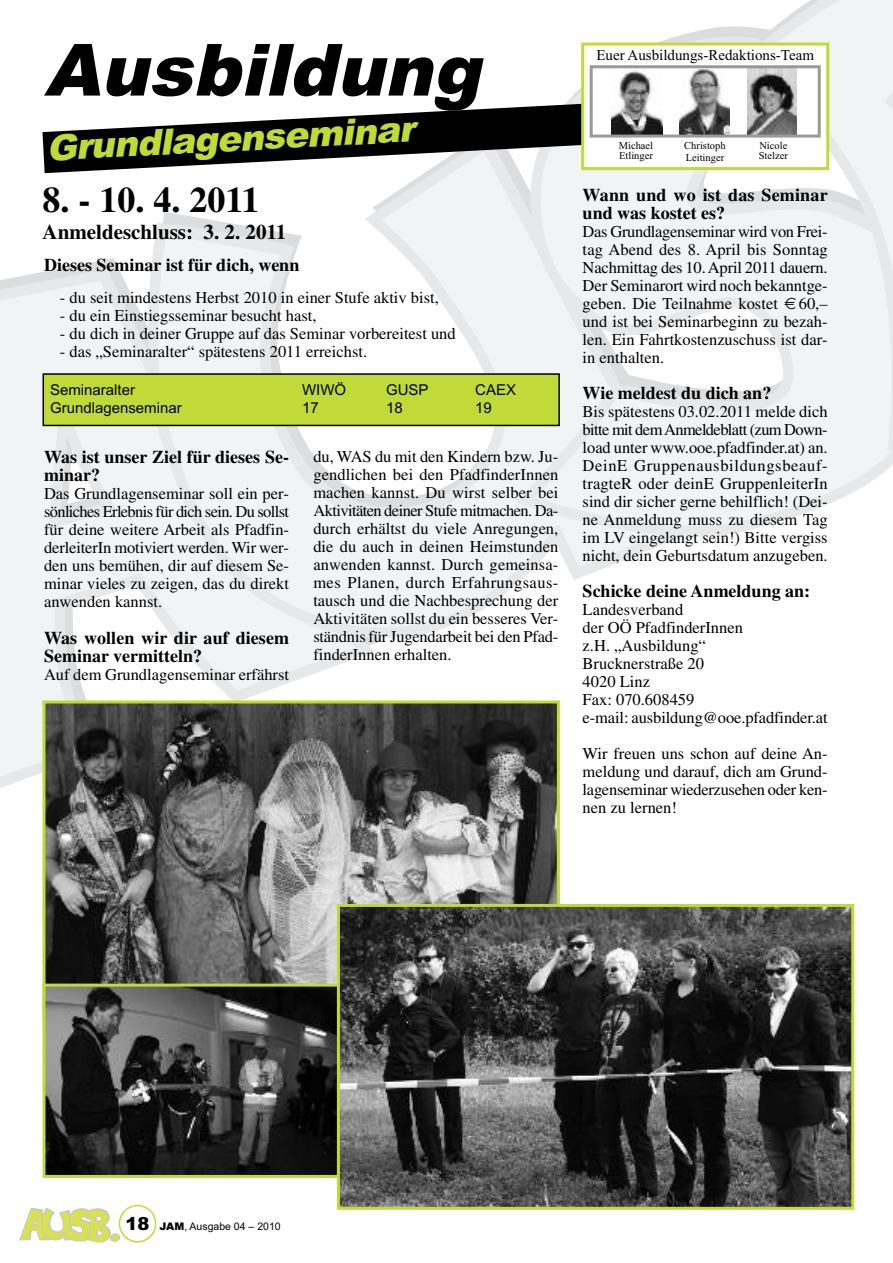
<style>
.page{position:relative;width:893px;height:1263px;background:#fff}
.page>*{position:absolute;margin:0;border:0;box-sizing:border-box;transform-origin:0 0}
.t1{font:italic 900 72px "Arial";color:#000}
.t2{font:italic 900 36px "Arial";color:#c1da37}
.t3{font:700 36px "Times";color:#000}
.t4{font:700 21px "Times";color:#000}
.t5{font:700 18px/18px "Times";color:#000}
.t6{font:16.5px/18px "Times";color:#000;text-align:justify}
.t7{font:15px "Arial";color:#000}
.t8{font:15px "Times New Roman";color:#000}
.t9{font:10.5px/9.6px "Times New Roman";color:#000}
.t10{font:10.5px "Arial";color:#000}
.s1{font-weight:900;font-size:18px}
.s2{font-weight:900}
</style>
<div class="page">
<svg style="left:0;top:275px;width:376px;height:539px"></svg>
<svg style="left:127px;top:173px;width:527px;height:468px"></svg>
<svg style="left:515px;top:33px;width:366px;height:515px"></svg>
<svg style="left:748px;top:0;width:145px;height:474px"></svg>
<svg style="left:19px;top:1205px;width:137px;height:38px"></svg>
<img style="left:47px;top:704px;width:509px;height:279px">
<div style="left:43px;top:700px;width:517px;height:320px;border:3px solid #c1da37"></div>
<div style="left:43px;top:374px;width:516px;height:51px;background:#c1da37"></div>
<div style="left:43px;top:373px;width:517px;height:53px;border:2px solid #000"></div>
<svg style="left:43px;top:100px;width:614px;height:73px"></svg>
<div style="left:584px;top:46px;width:242px;height:121px;background:#fff"></div>
<div style="left:581px;top:43px;width:248px;height:127px;border:3px solid #c1da37"></div>
<img style="left:612px;top:70px;width:50px;height:64px">
<img style="left:680px;top:69px;width:49px;height:65px">
<img style="left:748px;top:69px;width:49px;height:65px">
<div style="left:590px;top:65px;width:231px;height:73px;border:3px solid #999"></div>
<img style="left:47px;top:987px;width:290px;height:187px">
<div style="left:43px;top:983px;width:321px;height:195px;border:3px solid #c1da37"></div>
<img style="left:341px;top:908px;width:509px;height:298px">
<div style="left:337px;top:904px;width:517px;height:306px;border:3px solid #c1da37"></div>
<svg style="left:785px;top:298px;width:11px;height:11px"></svg>
<h1 class="t1" style="left:44px;top:29px;width:455px">Ausbildung</h1>
<h2 class="t2" style="left:45px;top:127px;width:370px;rotate:-3deg">Grundlagenseminar</h2>
<h2 class="t3" style="left:43px;top:187px;width:218px">8. - 10. 4. 2011</h2>
<p class="t4" style="left:43px;top:225px;width:245px">Anmeldeschluss: 3. 2. 2011</p>
<p class="t5" style="left:44px;top:258px;width:257px">Dieses Seminar ist für dich, wenn</p>
<p class="t6" style="left:60px;top:290px;width:380px">- du seit mindestens Herbst 2010 in einer Stufe aktiv bist,</p>
<p class="t6" style="left:60px;top:308px;width:258px">- du ein Einstiegsseminar besucht hast,</p>
<p class="t6" style="left:60px;top:326px;width:397px">- du dich in deiner Gruppe auf das Seminar vorbereitest und</p>
<p class="t6" style="left:60px;top:344px;width:309px">- das „Seminaralter“ spätestens 2011 erreichst.</p>
<p class="t7" style="left:50px;top:381px;width:87px">Seminaralter</p>
<p class="t7" style="left:302px;top:381px;width:46px">WIWÖ</p>
<p class="t7" style="left:386px;top:381px;width:44px">GUSP</p>
<p class="t7" style="left:475px;top:381px;width:42px">CAEX</p>
<p class="t7" style="left:50px;top:399px;width:133px">Grundlagenseminar</p>
<p class="t7" style="left:302px;top:399px;width:18px">17</p>
<p class="t7" style="left:386px;top:399px;width:18px">18</p>
<p class="t7" style="left:475px;top:399px;width:18px">19</p>
<p class="t5" style="left:44px;top:450px;width:247px">Was ist unser Ziel für dieses Se&shy;minar?</p>
<p class="t6" style="left:44px;top:487px;width:247px">Das Grundlagenseminar soll ein per&shy;sönliches Erlebnis für dich sein. Du sollst für deine weitere Arbeit als Pfadfin&shy;derleiterIn motiviert werden. Wir wer&shy;den uns bemühen, dir auf diesem Se&shy;minar vieles zu zeigen, das du direkt anwenden kannst.</p>
<p class="t5" style="left:44px;top:630px;width:247px">Was wollen wir dir auf diesem<br>Seminar vermitteln?</p>
<p class="t6" style="left:44px;top:667px;width:247px">Auf dem Grundlagenseminar erfährst</p>
<p class="t6" style="left:313px;top:450px;width:247px">du, WAS du mit den Kindern bzw. Ju&shy;gendlichen bei den PfadfinderInnen machen kannst. Du wirst selber bei Aktivitäten deiner Stufe mitmachen. Da&shy;durch erhältst du viele Anregungen, die du auch in deinen Heimstunden anwenden kannst. Durch gemeinsa&shy;mes Planen, durch Erfahrungsaus&shy;tausch und die Nachbesprechung der Aktivitäten sollst du ein besseres Ver&shy;ständnis für Jugendarbeit bei den Pfad&shy;finderInnen erhalten.</p>
<p class="t8" style="left:596px;top:46px;width:219px">Euer Ausbildungs-Redaktions-Team</p>
<p class="t9" style="left:619px;top:141px;width:36px">Michael<br>Etlinger</p>
<p class="t9" style="left:684px;top:139px;width:43px;line-height:12px">Christoph<br>Leitinger</p>
<p class="t9" style="left:759px;top:141px;width:31px">Nicole<br>Stelzer</p>
<p class="t5" style="left:583px;top:188px;width:247px">Wann und wo ist das Seminar und was kostet es?</p>
<p class="t6" style="left:583px;top:224px;width:247px">Das Grundlagenseminar wird von Frei&shy;tag Abend des 8. April bis Sonntag Nachmittag des 10.April 2011 dauern.<br>Der Seminarort wird noch bekanntge&shy;geben. Die Teilnahme kostet</p>
<p class="t6" style="left:583px;top:296px;width:247px;text-indent:216px">60,– und ist bei Seminarbeginn zu bezah&shy;len. Ein Fahrtkostenzuschuss ist dar&shy;in enthalten.</p>
<p class="t5" style="left:583px;top:386px;width:190px">Wie meldest du dich an?</p>
<p class="t6" style="left:583px;top:404px;width:247px">Bis spätestens 03.02.2011 melde dich bitte mit demAnmeldeblatt (zum Down&shy;load unter www.ooe.pfadfinder.at) an.<br>DeinE Gruppenausbildungsbeauf&shy;tragteR oder deinE GruppenleiterIn sind dir sicher gerne behilflich! (Dei&shy;ne Anmeldung muss zu diesem Tag im LV eingelangt sein!) Bitte vergiss nicht, dein Geburtsdatum anzugeben.</p>
<p class="t5" style="left:583px;top:584px;width:229px">Schicke deine Anmeldung an:</p>
<p class="t6" style="left:583px;top:602px;width:247px;text-align:left">Landesverband<br>der OÖ PfadfinderInnen<br>z.H. „Ausbildung“<br>Brucknerstraße 20<br>4020 Linz<br>Fax: 070.608459<br>e-mail: ausbildung@ooe.pfadfinder.at</p>
<p class="t6" style="left:583px;top:746px;width:247px">Wir freuen uns schon auf deine An&shy;meldung und darauf, dich am Grund&shy;lagenseminar wiederzusehen oder ken&shy;nen zu lernen!</p>
<p class="t10" style="left:126px;top:1220px;width:157px"><span class="s1">18</span> <span class="s2">JAM</span>, Ausgabe 04 – 2010</p>
</div>
